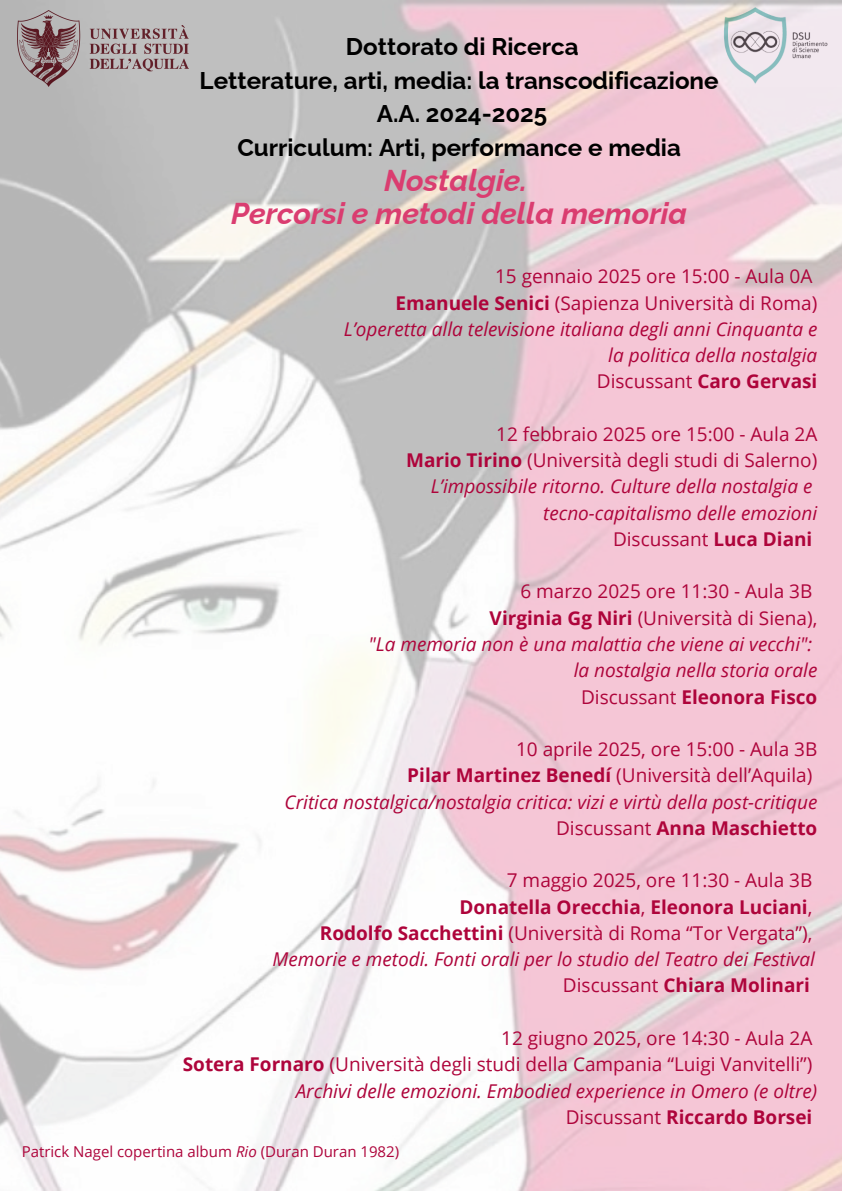
<style>
.page{position:relative;width:842px;height:1191px;background:#fff}
.page>*{position:absolute;margin:0;border:0;box-sizing:border-box;transform-origin:0 0}
.t1{font:italic 700 30.1px/32.2px "Raleway";color:#da3d70;text-align:center}
.t2{font:700 24.1px/33.8px "Raleway";color:#000;text-align:center}
.t3{font:italic 19px/26.2px "Open Sans";color:#ae043b;text-align:right}
.t4{font:19px/26.2px "Open Sans";color:#ae043b;text-align:right}
.t5{font:15px "Open Sans";color:#ae043b}
.s1{font-style:normal}
.s2{font-weight:700;font-style:normal}
.s3{font-weight:700}
.s4{font-style:italic}
</style>
<div class="page">
<img style="left:0;top:0;width:842px;height:1190px">
<p class="t2" style="left:200px;top:29px;width:520px">Dottorato di Ricerca<br>Letterature, arti, media: la transcodificazione<br>A.A. 2024-2025<br>Curriculum: Arti, performance e media</p>
<p class="t1" style="left:231px;top:165px;width:458px">Nostalgie.<br>Percorsi e metodi della memoria</p>
<p class="t3" style="left:344px;top:263px;width:475px"><span class="s1">15 gennaio 2025 ore 15:00 - Aula 0A<br></span><span class="s2">Emanuele Senici</span> <span class="s1">(Sapienza Università di Roma)<br></span>L’operetta alla televisione italiana degli anni Cinquanta e la politica della nostalgia<br><span class="s1">Discussant</span> <span class="s2">Caro Gervasi</span></p>
<h1 class="t3" style="left:406px;top:420px;width:413px"><span class="s1">12 febbraio 2025 ore 15:00 - Aula 2A<br></span><span class="s2">Mario Tirino</span> <span class="s1">(Università degli studi di Salerno)<br></span>L’impossibile ritorno. Culture della nostalgia e tecno-capitalismo delle emozioni<br><span class="s1">Discussant</span> <span class="s2">Luca Diani</span></h1>
<p class="t3" style="left:368px;top:578px;width:450px"><span class="s1">6 marzo 2025 ore 11:30 - Aula 3B<br></span><span class="s2">Virginia Gg Niri</span> <span class="s1">(Università di Siena),<br></span>"La memoria non è una malattia che viene ai vecchi": la nostalgia nella storia orale<br><span class="s1">Discussant</span> <span class="s2">Eleonora Fisco</span></p>
<h2 class="t3" style="left:285px;top:735px;width:534px"><span class="s1">10 aprile 2025, ore 15:00 - Aula 3B<br></span><span class="s2">Pilar Martinez Benedí</span> <span class="s1">(Università dell’Aquila)<br></span>Critica nostalgica/nostalgia critica: vizi e virtù della post-critique <span class="s1">Discussant</span> <span class="s2">Anna Maschietto</span></h2>
<h2 class="t4" style="left:272px;top:866px;width:544px">7 maggio 2025, ore 11:30 - Aula 3B<br><span class="s3">Donatella Orecchia</span>, <span class="s3">Eleonora Luciani</span>,<br><span class="s3">Rodolfo Sacchettini</span> (Università di Roma “Tor Vergata”), <span class="s4">Memorie e metodi. Fonti orali per lo studio del Teatro dei Festival </span>Discussant <span class="s3">Chiara Molinari</span></h2>
<h2 class="t4" style="left:183px;top:1024px;width:636px">12 giugno 2025, ore 14:30 - Aula 2A<br><span class="s3">Sotera Fornaro</span> (Università degli studi della Campania “Luigi Vanvitelli”)<br><span class="s4">Archivi delle emozioni. Embodied experience in Omero (e oltre)<br></span>Discussant <span class="s3">Riccardo Borsei</span></h2>
<h2 class="t5" style="left:22px;top:1141px;width:379px">Patrick Nagel copertina album <span class="s4">Rio</span> (Duran Duran 1982)</h2>
</div>
